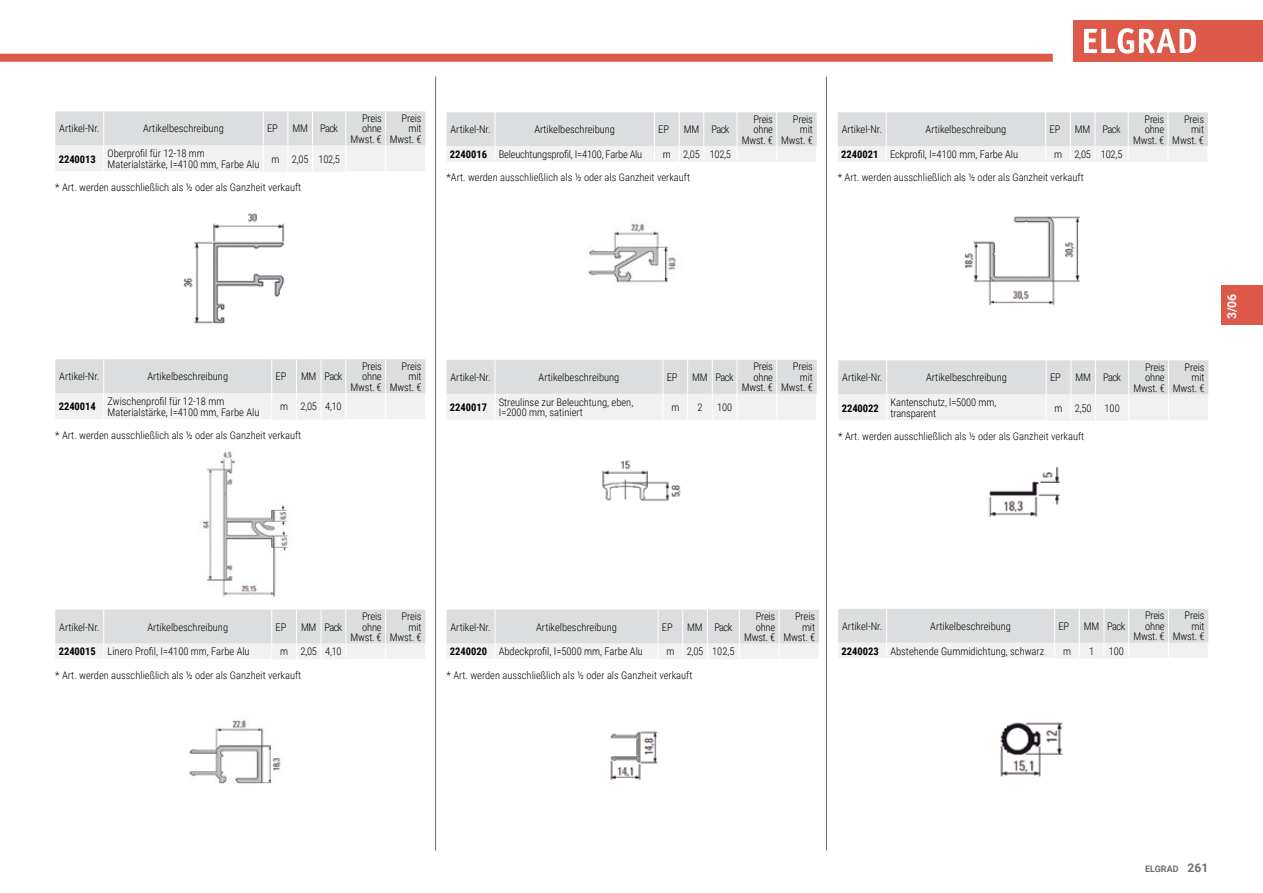
<style>
.page{position:relative;width:1263px;height:893px;background:#fff}
.page>*{position:absolute;margin:0;border:0;box-sizing:border-box;transform-origin:0 0}
.t1{font:700 12.15px "Roboto";color:#fff}
.t2{font:300 10.5px/10.5px "Roboto Condensed";color:#000;text-align:right}
.t3{font:300 10.5px/10.5px "Roboto Condensed";letter-spacing:-.02em;color:#000;text-align:right}
.t4{font:700 10.5px "Roboto Condensed";color:#000}
.t5{font:700 9px "Roboto";color:#6d6e71}
.s1{font-weight:700}
.s2{font-size:12px}
</style>
<div class="page">
<svg style="left:55px;top:111px;width:371px;height:61px"></svg>
<hr style="left:103px;top:111px;width:1px;height:34px;background:#fff">
<hr style="left:263px;top:111px;width:1px;height:34px;background:#fff">
<hr style="left:288px;top:111px;width:1px;height:34px;background:#fff">
<hr style="left:312px;top:111px;width:1px;height:34px;background:#fff">
<img style="left:183px;top:213px;width:102px;height:111px">
<svg style="left:55px;top:359px;width:371px;height:60px"></svg>
<hr style="left:103px;top:359px;width:1px;height:34px;background:#fff">
<hr style="left:271px;top:359px;width:1px;height:34px;background:#fff">
<hr style="left:296px;top:359px;width:1px;height:34px;background:#fff">
<hr style="left:321px;top:359px;width:1px;height:34px;background:#fff">
<img style="left:203px;top:451px;width:85px;height:145px">
<svg style="left:55px;top:610px;width:371px;height:49px"></svg>
<hr style="left:103px;top:610px;width:1px;height:34px;background:#fff">
<hr style="left:271px;top:610px;width:1px;height:34px;background:#fff">
<hr style="left:296px;top:610px;width:1px;height:34px;background:#fff">
<hr style="left:321px;top:610px;width:1px;height:34px;background:#fff">
<img style="left:189px;top:720px;width:92px;height:64px">
<svg style="left:446px;top:112px;width:371px;height:50px"></svg>
<hr style="left:495px;top:112px;width:1px;height:34px;background:#fff">
<hr style="left:654px;top:112px;width:1px;height:34px;background:#fff">
<hr style="left:679px;top:112px;width:1px;height:34px;background:#fff">
<hr style="left:703px;top:112px;width:1px;height:34px;background:#fff">
<img style="left:588px;top:222px;width:88px;height:61px">
<svg style="left:446px;top:360px;width:371px;height:60px"></svg>
<hr style="left:495px;top:360px;width:1px;height:34px;background:#fff">
<hr style="left:663px;top:360px;width:1px;height:34px;background:#fff">
<hr style="left:687px;top:360px;width:1px;height:34px;background:#fff">
<hr style="left:712px;top:360px;width:1px;height:34px;background:#fff">
<img style="left:602px;top:460px;width:79px;height:41px">
<svg style="left:446px;top:610px;width:373px;height:49px"></svg>
<hr style="left:495px;top:610px;width:1px;height:34px;background:#fff">
<hr style="left:658px;top:610px;width:1px;height:34px;background:#fff">
<hr style="left:682px;top:610px;width:1px;height:34px;background:#fff">
<hr style="left:707px;top:610px;width:1px;height:34px;background:#fff">
<img style="left:610px;top:731px;width:48px;height:49px">
<svg style="left:838px;top:112px;width:370px;height:50px"></svg>
<hr style="left:886px;top:112px;width:1px;height:34px;background:#fff">
<hr style="left:1045px;top:112px;width:1px;height:34px;background:#fff">
<hr style="left:1070px;top:112px;width:1px;height:34px;background:#fff">
<hr style="left:1095px;top:112px;width:1px;height:34px;background:#fff">
<img style="left:964px;top:216px;width:116px;height:90px">
<svg style="left:838px;top:360px;width:371px;height:60px"></svg>
<hr style="left:886px;top:360px;width:1px;height:34px;background:#fff">
<hr style="left:1046px;top:360px;width:1px;height:34px;background:#fff">
<hr style="left:1070px;top:360px;width:1px;height:34px;background:#fff">
<hr style="left:1095px;top:360px;width:1px;height:34px;background:#fff">
<img style="left:989px;top:466px;width:72px;height:51px">
<svg style="left:838px;top:609px;width:371px;height:49px"></svg>
<hr style="left:886px;top:609px;width:1px;height:34px;background:#fff">
<hr style="left:1054px;top:609px;width:1px;height:34px;background:#fff">
<hr style="left:1079px;top:609px;width:1px;height:34px;background:#fff">
<hr style="left:1103px;top:609px;width:1px;height:34px;background:#fff">
<img style="left:1000px;top:722px;width:63px;height:55px">
<div style="left:0;top:54px;width:1053px;height:8px;background:#dd5949"></div>
<div style="left:1073px;top:20px;width:190px;height:42px;background:#dd5949"></div>
<svg style="left:1084px;top:28px;width:112px;height:26px"></svg>
<hr style="left:435px;top:77px;width:1px;height:773px;background:#6d6e71">
<hr style="left:826px;top:77px;width:1px;height:773px;background:#6d6e71">
<div style="left:1222px;top:285px;width:41px;height:40px;background:#dd5949"></div>
<p class="t2" style="left:59px;top:123px;width:42px">Artikel-Nr.</p>
<p class="t2" style="left:143px;top:123px;width:82px">Artikelbeschreibung</p>
<p class="t2" style="left:267px;top:123px;width:12px">EP</p>
<p class="t2" style="left:292px;top:123px;width:47px">MM Pack</p>
<p class="t3" style="left:351px;top:113px;width:33px">Preis ohne<br>Mwst. €</p>
<p class="t2" style="left:390px;top:113px;width:33px">Preis mit<br>Mwst. €</p>
<p class="t4" style="left:59px;top:151px;width:39px">2240013</p>
<p class="t2" style="left:108px;top:148px;width:153px;text-align:left">Oberprofil für 12-18 mm<br>Materialstärke, I=4100 mm, Farbe Alu</p>
<p class="t2" style="left:272px;top:153px;width:70px">m 2,05 102,5</p>
<p class="t2" style="left:55px;top:182px;width:247px">* Art. werden ausschließlich als ½ oder als Ganzheit verkauft</p>
<p class="t2" style="left:450px;top:124px;width:42px">Artikel-Nr.</p>
<p class="t2" style="left:534px;top:124px;width:82px">Artikelbeschreibung</p>
<p class="t2" style="left:658px;top:124px;width:12px">EP</p>
<p class="t2" style="left:684px;top:124px;width:47px">MM Pack</p>
<p class="t3" style="left:742px;top:113px;width:33px">Preis ohne<br>Mwst. €</p>
<p class="t2" style="left:781px;top:113px;width:33px">Preis mit<br>Mwst. €</p>
<p class="t3" style="left:450px;top:149px;width:194px"><span class="s1">2240016</span> Beleuchtungsprofil, I=4100, Farbe Alu</p>
<p class="t2" style="left:663px;top:149px;width:70px">m 2,05 102,5</p>
<p class="t2" style="left:446px;top:172px;width:245px">*Art. werden ausschließlich als ½ oder als Ganzheit verkauft</p>
<p class="t2" style="left:842px;top:124px;width:42px">Artikel-Nr.</p>
<p class="t2" style="left:925px;top:124px;width:82px">Artikelbeschreibung</p>
<p class="t2" style="left:1049px;top:124px;width:12px">EP</p>
<p class="t2" style="left:1075px;top:124px;width:47px">MM Pack</p>
<p class="t3" style="left:1133px;top:113px;width:33px">Preis ohne<br>Mwst. €</p>
<p class="t2" style="left:1172px;top:113px;width:33px">Preis mit<br>Mwst. €</p>
<p class="t2" style="left:841px;top:149px;width:178px"><span class="s1">2240021</span> Eckprofil, l=4100 mm, Farbe Alu</p>
<p class="t2" style="left:1054px;top:149px;width:70px">m 2,05 102,5</p>
<p class="t2" style="left:838px;top:172px;width:247px">* Art. werden ausschließlich als ½ oder als Ganzheit verkauft</p>
<p class="t2" style="left:59px;top:371px;width:42px">Artikel-Nr.</p>
<p class="t2" style="left:147px;top:371px;width:82px">Artikelbeschreibung</p>
<p class="t2" style="left:276px;top:371px;width:12px">EP</p>
<p class="t2" style="left:301px;top:371px;width:43px">MM Pack</p>
<p class="t3" style="left:351px;top:360px;width:33px">Preis ohne<br>Mwst. €</p>
<p class="t2" style="left:390px;top:360px;width:33px">Preis mit<br>Mwst. €</p>
<p class="t4" style="left:59px;top:399px;width:39px">2240014</p>
<p class="t2" style="left:108px;top:396px;width:153px;text-align:left">Zwischenprofil für 12-18 mm<br>Materialstärke, I=4100 mm, Farbe Alu</p>
<p class="t2" style="left:280px;top:401px;width:63px">m 2,05 4,10</p>
<p class="t2" style="left:55px;top:429px;width:247px">* Art. werden ausschließlich als ½ oder als Ganzheit verkauft</p>
<p class="t2" style="left:450px;top:371px;width:42px">Artikel-Nr.</p>
<p class="t2" style="left:539px;top:371px;width:82px">Artikelbeschreibung</p>
<p class="t2" style="left:667px;top:371px;width:12px">EP</p>
<p class="t2" style="left:692px;top:371px;width:43px">MM Pack</p>
<p class="t3" style="left:742px;top:361px;width:33px">Preis ohne<br>Mwst. €</p>
<p class="t2" style="left:781px;top:361px;width:33px">Preis mit<br>Mwst. €</p>
<p class="t4" style="left:450px;top:400px;width:39px">2240017</p>
<p class="t2" style="left:499px;top:396px;width:136px;text-align:left">Streulinse zur Beleuchtung, eben,<br>I=2000 mm, satiniert</p>
<p class="t2" style="left:671px;top:402px;width:10px">m</p>
<p class="t2" style="left:697px;top:402px;width:7px">2</p>
<p class="t2" style="left:717px;top:402px;width:17px">100</p>
<p class="t2" style="left:842px;top:372px;width:42px">Artikel-Nr.</p>
<p class="t2" style="left:926px;top:372px;width:82px">Artikelbeschreibung</p>
<p class="t2" style="left:1050px;top:372px;width:12px">EP</p>
<p class="t2" style="left:1075px;top:372px;width:47px">MM Pack</p>
<p class="t3" style="left:1133px;top:361px;width:33px">Preis ohne<br>Mwst. €</p>
<p class="t2" style="left:1173px;top:361px;width:33px">Preis mit<br>Mwst. €</p>
<p class="t4" style="left:842px;top:400px;width:39px">2240022</p>
<p class="t2" style="left:890px;top:397px;width:107px;text-align:left">Kantenschutz, l=5000 mm, transparent</p>
<p class="t2" style="left:1054px;top:402px;width:67px">m 2,50 100</p>
<p class="t2" style="left:838px;top:430px;width:247px">* Art. werden ausschließlich als ½ oder als Ganzheit verkauft</p>
<p class="t1" style="left:1223px;top:319px;width:27px;rotate:-90deg">3/06</p>
<p class="t2" style="left:59px;top:621px;width:42px">Artikel-Nr.</p>
<p class="t2" style="left:147px;top:621px;width:82px">Artikelbeschreibung</p>
<p class="t2" style="left:276px;top:621px;width:12px">EP</p>
<p class="t2" style="left:301px;top:621px;width:43px">MM Pack</p>
<p class="t3" style="left:351px;top:611px;width:33px">Preis ohne<br>Mwst. €</p>
<p class="t2" style="left:390px;top:611px;width:33px">Preis mit<br>Mwst. €</p>
<p class="t2" style="left:59px;top:646px;width:192px"><span class="s1">2240015</span> Linero Profil, I=4100 mm, Farbe Alu</p>
<p class="t2" style="left:280px;top:646px;width:63px">m 2,05 4,10</p>
<p class="t2" style="left:55px;top:669px;width:247px">* Art. werden ausschließlich als ½ oder als Ganzheit verkauft</p>
<p class="t2" style="left:450px;top:621px;width:42px">Artikel-Nr.</p>
<p class="t2" style="left:536px;top:621px;width:82px">Artikelbeschreibung</p>
<p class="t2" style="left:662px;top:621px;width:12px">EP</p>
<p class="t2" style="left:687px;top:621px;width:46px">MM Pack</p>
<p class="t3" style="left:744px;top:611px;width:33px">Preis ohne<br>Mwst. €</p>
<p class="t2" style="left:783px;top:611px;width:33px">Preis mit<br>Mwst. €</p>
<p class="t2" style="left:450px;top:646px;width:194px"><span class="s1">2240020</span> Abdeckprofil, I=5000 mm, Farbe Alu</p>
<p class="t2" style="left:666px;top:646px;width:70px">m 2,05 102,5</p>
<p class="t2" style="left:446px;top:669px;width:247px">* Art. werden ausschließlich als ½ oder als Ganzheit verkauft</p>
<p class="t2" style="left:842px;top:620px;width:42px">Artikel-Nr.</p>
<p class="t2" style="left:930px;top:620px;width:82px">Artikelbeschreibung</p>
<p class="t2" style="left:1058px;top:620px;width:12px">EP</p>
<p class="t2" style="left:1084px;top:620px;width:43px">MM Pack</p>
<p class="t3" style="left:1133px;top:610px;width:33px">Preis ohne<br>Mwst. €</p>
<p class="t2" style="left:1173px;top:610px;width:33px">Preis mit<br>Mwst. €</p>
<p class="t2" style="left:841px;top:645px;width:204px"><span class="s1">2240023</span> Abstehende Gummidichtung, schwarz</p>
<p class="t2" style="left:1063px;top:645px;width:10px">m</p>
<p class="t2" style="left:1089px;top:645px;width:7px">1</p>
<p class="t2" style="left:1109px;top:645px;width:17px">100</p>
<p class="t5" style="left:1145px;top:862px;width:65px">ELGRAD <span class="s2">261</span></p>
</div>
